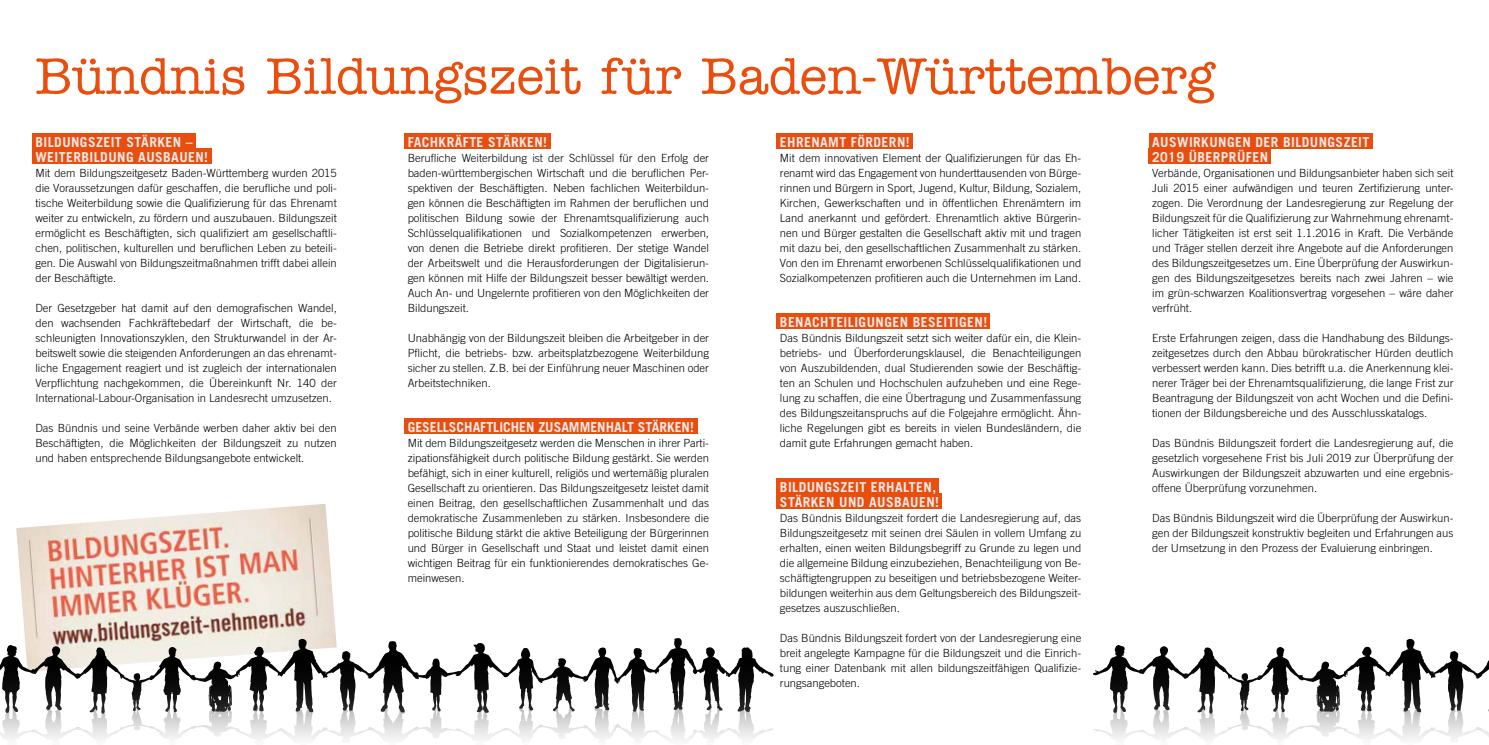
<style>
.page{position:relative;width:1489px;height:745px;background:#fff}
.page>*{position:absolute;margin:0;border:0;box-sizing:border-box;transform-origin:0 0}
.t1{font:500 51.25px "American Typewriter Std";color:#e94e0f}
.t2{font:700 13.75px/15px "Trade Gothic LT Std";letter-spacing:.03em;color:#ebeae8}
.t3{font:700 13.75px "Trade Gothic LT Std";color:#ebeae8}
.t4{font:300 11.25px/15px "Trade Gothic LT Std";color:#000;text-align:justify}
</style>
<div class="page">
<img style="left:16px;top:504px;width:320px;height:132px">
<div style="left:32px;top:133px;width:164px;height:15px;background:#e94e0f"></div>
<div style="left:32px;top:148px;width:179px;height:15px;background:#e94e0f"></div>
<div style="left:404px;top:133px;width:146px;height:15px;background:#e94e0f"></div>
<div style="left:404px;top:418px;width:293px;height:15px;background:#e94e0f"></div>
<div style="left:776px;top:133px;width:136px;height:15px;background:#e94e0f"></div>
<div style="left:776px;top:313px;width:214px;height:15px;background:#e94e0f"></div>
<div style="left:776px;top:478px;width:163px;height:15px;background:#e94e0f"></div>
<div style="left:776px;top:493px;width:166px;height:15px;background:#e94e0f"></div>
<div style="left:1148px;top:133px;width:224px;height:15px;background:#e94e0f"></div>
<div style="left:1148px;top:148px;width:123px;height:15px;background:#e94e0f"></div>
<svg style="left:0;top:636px;width:773px;height:104px"></svg>
<svg style="left:1093px;top:638px;width:395px;height:102px"></svg>
<h1 class="t1" style="left:35px;top:48px;width:1180px">Bündnis Bildungszeit für Baden-Württemberg</h1>
<p class="t2" style="left:35px;top:134px;width:174px">BILDUNGSZEIT STÄRKEN –<br>WEITERBILDUNG AUSBAUEN!</p>
<p class="t4" style="left:35px;top:165px;width:303px">Mit dem Bildungszeitgesetz Baden-Württemberg wurden 2015 die Voraussetzungen dafür geschaffen, die berufliche und poli&shy;tische Weiterbildung sowie die Qualifizierung für das Ehrenamt weiter zu entwickeln, zu fördern und auszubauen. Bildungszeit ermöglicht es Beschäftigten, sich qualifiziert am gesellschaftli&shy;chen, politischen, kulturellen und beruflichen Leben zu beteili&shy;gen. Die Auswahl von Bildungszeitmaßnahmen trifft dabei allein der Beschäftigte.</p>
<p class="t4" style="left:35px;top:300px;width:303px">Der Gesetzgeber hat damit auf den demografischen Wandel, den wachsenden Fachkräftebedarf der Wirtschaft, die be&shy;schleunigten Innovationszyklen, den Strukturwandel in der Ar&shy;beitswelt sowie die steigenden Anforderungen an das ehrenamt&shy;liche Engagement reagiert und ist zugleich der internationalen Verpflichtung nachgekommen, die Übereinkunft Nr. 140 der International-Labour-Organisation in Landesrecht umzusetzen.</p>
<p class="t4" style="left:35px;top:420px;width:303px">Das Bündnis und seine Verbände werben daher aktiv bei den Beschäftigten, die Möglichkeiten der Bildungszeit zu nutzen und haben entsprechende Bildungsangebote entwickelt.</p>
<p class="t2" style="left:407px;top:134px;width:141px">FACHKRÄFTE STÄRKEN!</p>
<p class="t4" style="left:407px;top:150px;width:303px">Berufliche Weiterbildung ist der Schlüssel für den Erfolg der baden-württembergischen Wirtschaft und die beruflichen Per&shy;spektiven der Beschäftigten. Neben fachlichen Weiterbildun&shy;gen können die Beschäftigten im Rahmen der beruflichen und politischen Bildung sowie der Ehrenamtsqualifizierung auch Schlüsselqualifikationen und Sozialkompetenzen erwerben, von denen die Betriebe direkt profitieren. Der stetige Wandel der Arbeitswelt und die Herausforderungen der Digitalisierun&shy;gen können mit Hilfe der Bildungszeit besser bewältigt werden.<br>Auch An- und Ungelernte profitieren von den Möglichkeiten der Bildungszeit.</p>
<p class="t4" style="left:407px;top:330px;width:303px">Unabhängig von der Bildungszeit bleiben die Arbeitgeber in der Pflicht, die betriebs- bzw. arbeitsplatzbezogene Weiterbildung sicher zu stellen. Z.B. bei der Einführung neuer Maschinen oder Arbeitstechniken.</p>
<p class="t3" style="left:407px;top:418px;width:288px">GESELLSCHAFTLICHEN ZUSAMMENHALT STÄRKEN!</p>
<p class="t4" style="left:407px;top:435px;width:303px">Mit dem Bildungszeitgesetz werden die Menschen in ihrer Parti&shy;zipationsfähigkeit durch politische Bildung gestärkt. Sie werden befähigt, sich in einer kulturell, religiös und wertemäßig pluralen Gesellschaft zu orientieren. Das Bildungszeitgesetz leistet damit einen Beitrag, den gesellschaftlichen Zusammenhalt und das demokratische Zusammenleben zu stärken. Insbesondere die politische Bildung stärkt die aktive Beteiligung der Bürgerinnen und Bürger in Gesellschaft und Staat und leistet damit einen wichtigen Beitrag für ein funktionierendes demokratisches Ge&shy;meinwesen.</p>
<p class="t2" style="left:780px;top:134px;width:131px">EHRENAMT FÖRDERN!</p>
<p class="t4" style="left:780px;top:150px;width:303px">Mit dem innovativen Element der Qualifizierungen für das Eh&shy;renamt wird das Engagement von hunderttausenden von Bürge&shy;rinnen und Bürgern in Sport, Jugend, Kultur, Bildung, Sozialem, Kirchen, Gewerkschaften und in öffentlichen Ehrenämtern im Land anerkannt und gefördert. Ehrenamtlich aktive Bürgerin&shy;nen und Bürger gestalten die Gesellschaft aktiv mit und tragen mit dazu bei, den gesellschaftlichen Zusammenhalt zu stärken.<br>Von den im Ehrenamt erworbenen Schlüsselqualifikationen und Sozialkompetenzen profitieren auch die Unternehmen im Land.</p>
<p class="t2" style="left:780px;top:314px;width:209px">BENACHTEILIGUNGEN BESEITIGEN!</p>
<p class="t4" style="left:780px;top:330px;width:303px">Das Bündnis Bildungszeit setzt sich weiter dafür ein, die Klein&shy;betriebs- und Überforderungsklausel, die Benachteiligungen von Auszubildenden, dual Studierenden sowie der Beschäftig&shy;ten an Schulen und Hochschulen aufzuheben und eine Rege&shy;lung zu schaffen, die eine Übertragung und Zusammenfassung des Bildungszeitanspruchs auf die Folgejahre ermöglicht. Ähn&shy;liche Regelungen gibt es bereits in vielen Bundesländern, die damit gute Erfahrungen gemacht haben.</p>
<p class="t2" style="left:780px;top:479px;width:161px">BILDUNGSZEIT ERHALTEN,<br>STÄRKEN UND AUSBAUEN!</p>
<p class="t4" style="left:780px;top:510px;width:303px">Das Bündnis Bildungszeit fordert die Landesregierung auf, das Bildungszeitgesetz mit seinen drei Säulen in vollem Umfang zu erhalten, einen weiten Bildungsbegriff zu Grunde zu legen und die allgemeine Bildung einzubeziehen, Benachteiligung von Be&shy;schäftigtengruppen zu beseitigen und betriebsbezogene Weiter&shy;bildungen weiterhin aus dem Geltungsbereich des Bildungszeit&shy;gesetzes auszuschließen.</p>
<p class="t4" style="left:780px;top:630px;width:303px">Das Bündnis Bildungszeit fordert von der Landesregierung eine breit angelegte Kampagne für die Bildungszeit und die Einrich&shy;tung einer Datenbank mit allen bildungszeitfähigen Qualifizie&shy;rungsangeboten.</p>
<p class="t2" style="left:1152px;top:134px;width:219px">AUSWIRKUNGEN DER BILDUNGSZEIT<br>2019 ÜBERPRÜFEN</p>
<p class="t4" style="left:1152px;top:165px;width:303px">Verbände, Organisationen und Bildungsanbieter haben sich seit Juli 2015 einer aufwändigen und teuren Zertifizierung unter&shy;zogen. Die Verordnung der Landesregierung zur Regelung der Bildungszeit für die Qualifizierung zur Wahrnehmung ehrenamt&shy;licher Tätigkeiten ist erst seit 1.1.2016 in Kraft. Die Verbände und Träger stellen derzeit ihre Angebote auf die Anforderungen des Bildungszeitgesetzes um. Eine Überprüfung der Auswirkun&shy;gen des Bildungszeitgesetzes bereits nach zwei Jahren – wie im grün-schwarzen Koalitionsvertrag vorgesehen – wäre daher verfrüht.</p>
<p class="t4" style="left:1152px;top:330px;width:303px">Erste Erfahrungen zeigen, dass die Handhabung des Bildungs&shy;zeitgesetzes durch den Abbau bürokratischer Hürden deutlich verbessert werden kann. Dies betrifft u.a. die Anerkennung klei&shy;nerer Träger bei der Ehrenamtsqualifizierung, die lange Frist zur Beantragung der Bildungszeit von acht Wochen und die Defini&shy;tionen der Bildungsbereiche und des Ausschlusskatalogs.</p>
<p class="t4" style="left:1152px;top:435px;width:303px">Das Bündnis Bildungszeit fordert die Landesregierung auf, die gesetzlich vorgesehene Frist bis Juli 2019 zur Überprüfung der Auswirkungen der Bildungszeit abzuwarten und eine ergebnis&shy;offene Überprüfung vorzunehmen.</p>
<p class="t4" style="left:1152px;top:510px;width:303px">Das Bündnis Bildungszeit wird die Überprüfung der Auswirkun&shy;gen der Bildungszeit konstruktiv begleiten und Erfahrungen aus der Umsetzung in den Prozess der Evaluierung einbringen.</p>
</div>
